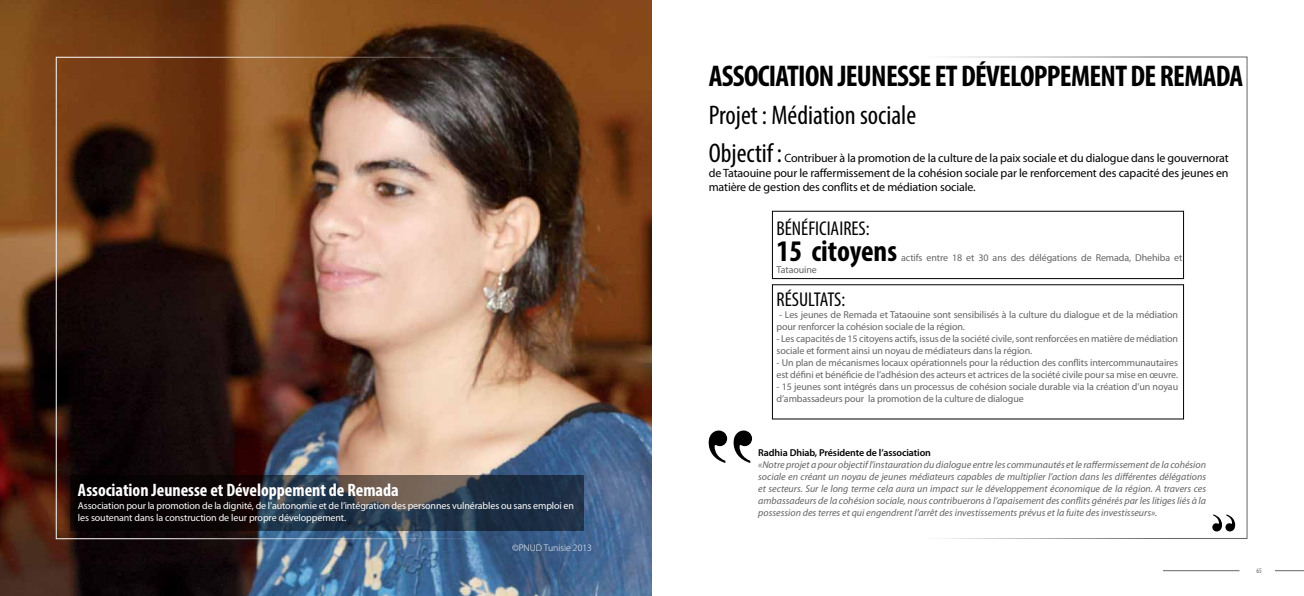
<style>
.page{position:relative;width:1304px;height:596px;background:#fff}
.page>*{position:absolute;margin:0;border:0;box-sizing:border-box;transform-origin:0 0}
.t1{font:700 condensed 30px "Myriad Pro";letter-spacing:-.025em;color:#000}
.t2{font:700 condensed 30px "Myriad Pro";color:#000}
.t3{font:condensed 27px "Myriad Pro";color:#000}
.t4{font:condensed 20px "Myriad Pro";color:#000}
.t5{font:700 condensed 18px "Myriad Pro";color:#fff}
.t6{font:12px/14.4px "Myriad Pro";letter-spacing:-.01em;color:#000;text-align:justify}
.t7{font:10px/12px "Myriad Pro";letter-spacing:-.01em;color:#636466}
.t8{font:italic 10px/12px "Myriad Pro";color:#636466;text-align:justify}
.t9{font:10px/12px "Myriad Pro";letter-spacing:-.01em;color:#fff}
.t10{font:600 10px "Myriad Pro";letter-spacing:-.01em;color:#000}
.t11{font:300 9.7px "Myriad Pro";color:#fff}
.t12{font:condensed 7px "Myriad Pro";color:#636466}
</style>
<div class="page">
<svg style="left:1275px;top:570px;width:29px;height:1px"></svg>
<hr style="left:1163px;top:570px;width:76px;height:1px;background:#636466">
<img style="left:0;top:0;width:652px;height:595px">
<svg style="left:71px;top:474px;width:513px;height:56px;background:#242932"></svg>
<svg style="left:1212px;top:514px;width:23px;height:17px"></svg>
<svg style="left:709px;top:430px;width:43px;height:32px"></svg>
<h3 class="t5" style="left:78px;top:478px;width:322px">Association Jeunesse et Développement de Remada</h3>
<p class="t9" style="left:78px;top:499px;width:498px">Association pour la promotion de la dignité, de l’autonomie et de l’intégration des personnes vulnérables ou sans emploi en les soutenant dans la construction de leur propre développement.</p>
<p class="t11" style="left:512px;top:542px;width:81px">©PNUD Tunisie 2013</p>
<h1 class="t1" style="left:709px;top:58px;width:536px">ASSOCIATION JEUNESSE ET DÉVELOPPEMENT DE REMADA</h1>
<h2 class="t3" style="left:709px;top:99px;width:209px">Projet : Médiation sociale</h2>
<h2 class="t3" style="left:709px;top:137px;width:75px">Objectif :</h2>
<p class="t6" style="left:709px;top:151px;width:522px;text-indent:76px">Contribuer à la promotion de la culture de la paix sociale et du dialogue dans le gouvernorat de Tataouine pour le raffermissement de la cohésion sociale par le renforcement des capacité des jeunes en matière de gestion des conflits et de médiation sociale.</p>
<h3 class="t4" style="left:777px;top:216px;width:95px">BÉNÉFICIAIRES:</h3>
<h1 class="t2" style="left:777px;top:232px;width:122px">15 citoyens</h1>
<p class="t7" style="left:901px;top:251px;width:283px">actifs entre 18 et 30 ans des délégations de Remada, Dhehiba et</p>
<p class="t7" style="left:777px;top:263px;width:42px">Tataouine</p>
<h3 class="t4" style="left:777px;top:287px;width:70px">RÉSULTATS:</h3>
<p class="t7" style="left:777px;top:308px;width:403px">- Les jeunes de Remada et Tataouine sont sensibilisés à la culture du dialogue et de la médiation pour renforcer la cohésion sociale de la région.</p>
<p class="t7" style="left:777px;top:332px;width:403px">- Les capacités de 15 citoyens actifs, issus de la société civile, sont renforcées en matière de médiation sociale et forment ainsi un noyau de médiateurs dans la région.</p>
<p class="t7" style="left:777px;top:356px;width:403px">- Un plan de mécanismes locaux opérationnels pour la réduction des conflits intercommunautaires est défini et bénéficie de l’adhésion des acteurs et actrices de la société civile pour sa mise en œuvre.</p>
<p class="t7" style="left:777px;top:380px;width:403px">- 15 jeunes sont intégrés dans un processus de cohésion sociale durable via la création d’un noyau d’ambassadeurs pour la promotion de la culture de dialogue</p>
<p class="t10" style="left:758px;top:446px;width:174px">Radhia Dhiab, Présidente de l’association</p>
<p class="t8" style="left:758px;top:458px;width:449px">«Notre projet a pour objectif l’instauration du dialogue entre les communautés et le raffermissement de la cohésion sociale en créant un noyau de jeunes médiateurs capables de multiplier l’action dans les différentes délégations et secteurs. Sur le long terme cela aura un impact sur le développement économique de la région. A travers ces ambassadeurs de la cohésion sociale, nous contribuerons à l’apaisement des conflits générés par les litiges liés à la possession des terres et qui engendrent l’arrêt des investissements prévus et la fuite des investisseurs».</p>
<p class="t12" style="left:1256px;top:566px;width:7px">65</p>
</div>
